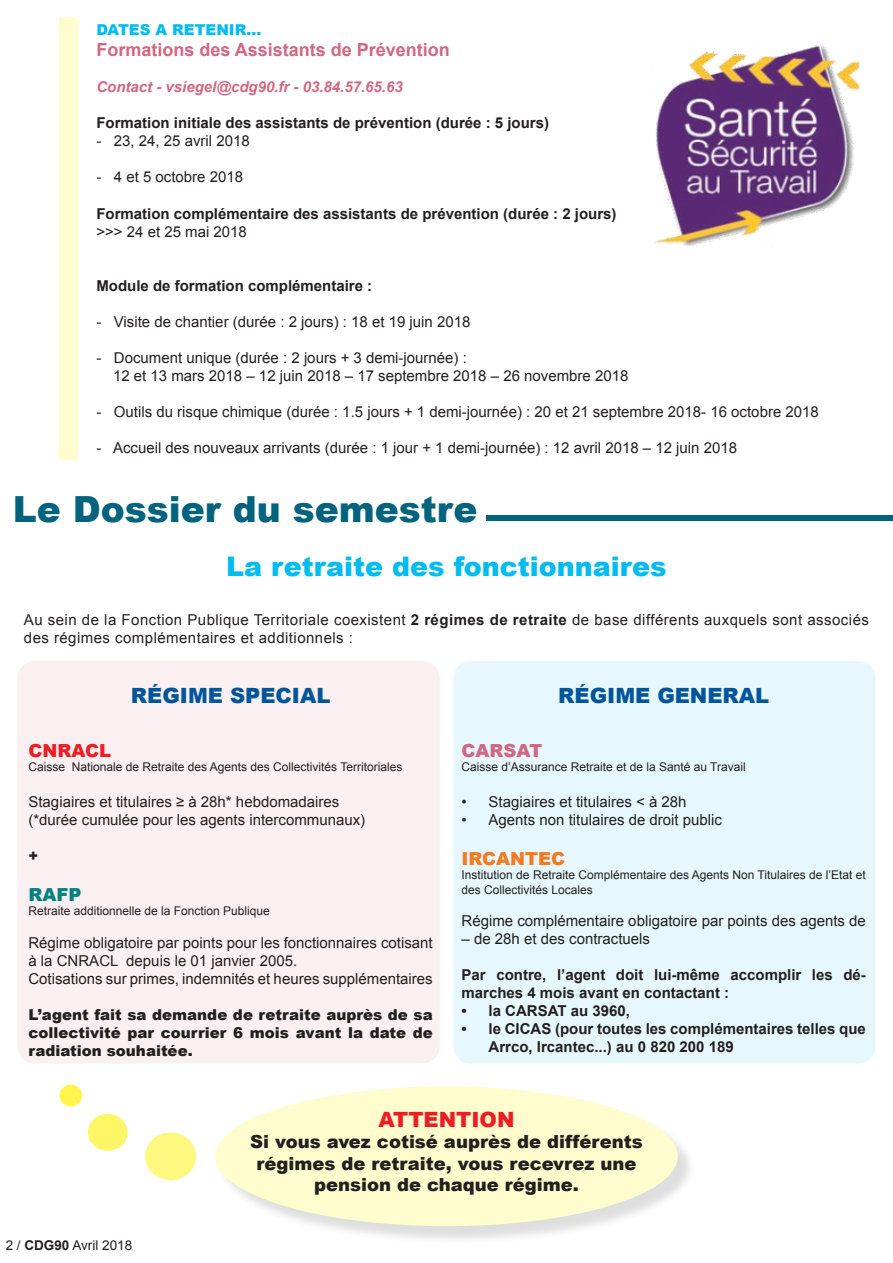
<style>
.page{position:relative;width:893px;height:1263px;background:#fff}
.page>*{position:absolute;margin:0;border:0;box-sizing:border-box;transform-origin:0 0}
.t1{font:900 36px "Arial";color:#01637e}
.t2{font:900 27px "Arial";color:#00bcf1}
.t3{font:900 21px "Arial";color:#01569b}
.t4{font:900 21px "Arial";color:#ee1d23}
.t5{font:900 18px/21.6px "Arial";color:#231f20;text-align:center}
.t6{font:700 18px "Arial";color:#d36682}
.t7{font:900 18px "Arial";color:#f47921}
.t8{font:900 18px "Arial";color:#ee1d23}
.t9{font:900 18px "Arial";color:#d36682}
.t10{font:900 18px "Arial";color:#008382}
.t11{font:15px/18px "Arial";color:#231f20}
.t12{font:700 15px/18px "Arial";color:#231f20}
.t13{font:15px/18px "Arial";letter-spacing:.03em;color:#231f20}
.t14{font:900 15px/18px "Arial";color:#231f20;text-align:justify}
.t15{font:italic 700 15px "Arial";color:#d36682}
.t16{font:900 15px "Arial";color:#00bcf1}
.t17{font:13.5px "Arial";color:#231f20}
.t18{font:12px/14.4px "Arial";color:#231f20}
.s1{font-weight:700}
</style>
<div class="page">
<div style="left:218px;top:1089px;width:478px;height:156px;background:#231f20;opacity:.75"></div>
<div style="left:215px;top:1086px;width:463px;height:140px;background:#fffccd;border-radius:50%"></div>
<div style="left:453px;top:661px;width:423px;height:403px;background:#e6f8fd;border-radius:18px"></div>
<div style="left:17px;top:661px;width:423px;height:403px;background:#faf0f2;border-radius:18px"></div>
<div style="left:487px;top:516px;width:406px;height:5px;background:#01637e"></div>
<img style="left:655px;top:45px;width:206px;height:201px">
<div style="left:60px;top:17px;width:18px;height:442px;background:#fffccd"></div>
<svg style="left:59px;top:1084px;width:23px;height:22px"></svg>
<div style="left:88px;top:1114px;width:40px;height:37px;background:#fff666;border-radius:50%"></div>
<div style="left:145px;top:1132px;width:51px;height:48px;background:#fff880;border-radius:50%"></div>
<p class="t16" style="left:96px;top:19px;width:166px">DATES A RETENIR...</p>
<p class="t6" style="left:96px;top:38px;width:355px">Formations des Assistants de Prévention</p>
<p class="t15" style="left:96px;top:77px;width:308px">Contact - vsiegel@cdg90.fr - 03.84.57.65.63</p>
<p class="t12" style="left:96px;top:115px;width:454px">Formation initiale des assistants de prévention (durée : 5 jours)</p>
<p class="t11" style="left:96px;top:132px;width:155px">- 23, 24, 25 avril 2018</p>
<p class="t11" style="left:96px;top:168px;width:148px">- 4 et 5 octobre 2018</p>
<p class="t12" style="left:96px;top:205px;width:522px">Formation complémentaire des assistants de prévention (durée : 2 jours)</p>
<p class="t11" style="left:96px;top:222px;width:152px">&gt;&gt;&gt; 24 et 25 mai 2018</p>
<p class="t12" style="left:96px;top:277px;width:277px">Module de formation complémentaire :</p>
<p class="t11" style="left:96px;top:312px;width:376px">- Visite de chantier (durée : 2 jours) : 18 et 19 juin 2018</p>
<p class="t11" style="left:113px;top:348px;width:517px;text-indent:-17px">- Document unique (durée : 2 jours + 3 demi-journée) :<br>12 et 13 mars 2018 – 12 juin 2018 – 17 septembre 2018 – 26 novembre 2018</p>
<p class="t11" style="left:96px;top:402px;width:724px">- Outils du risque chimique (durée : 1.5 jours + 1 demi-journée) : 20 et 21 septembre 2018- 16 octobre 2018</p>
<p class="t11" style="left:96px;top:438px;width:642px">- Accueil des nouveaux arrivants (durée : 1 jour + 1 demi-journée) : 12 avril 2018 – 12 juin 2018</p>
<h1 class="t1" style="left:13px;top:483px;width:466px">Le Dossier du semestre</h1>
<h2 class="t2" style="left:226px;top:547px;width:442px">La retraite des fonctionnaires</h2>
<p class="t13" style="left:24px;top:611px;width:846px">Au sein de la Fonction Publique Territoriale coexistent <span class="s1">2 régimes de retraite</span> de base différents auxquels sont associés des régimes complémentaires et additionnels :</p>
<h3 class="t3" style="left:131px;top:680px;width:201px">RÉGIME SPECIAL</h3>
<p class="t8" style="left:28px;top:737px;width:84px">CNRACL</p>
<p class="t18" style="left:28px;top:760px;width:375px">Caisse Nationale de Retraite des Agents des Collectivités Territoriales</p>
<p class="t11" style="left:28px;top:793px;width:338px">Stagiaires et titulaires ≥ à 28h* hebdomadaires (*durée cumulée pour les agents intercommunaux)</p>
<p class="t14" style="left:28px;top:847px;width:11px">+</p>
<p class="t10" style="left:28px;top:881px;width:55px">RAFP</p>
<p class="t18" style="left:28px;top:904px;width:243px">Retraite additionnelle de la Fonction Publique</p>
<p class="t11" style="left:28px;top:934px;width:406px">Régime obligatoire par points pour les fonctionnaires cotisant à la CNRACL depuis le 01 janvier 2005.<br>Cotisations sur primes, indemnités et heures supplémentaires</p>
<p class="t14" style="left:28px;top:1005px;width:406px">L’agent fait sa demande de retraite auprès de sa collectivité par courrier 6 mois avant la date de radiation souhaitée.</p>
<h3 class="t3" style="left:558px;top:680px;width:213px">RÉGIME GENERAL</h3>
<p class="t9" style="left:462px;top:737px;width:82px">CARSAT</p>
<p class="t18" style="left:462px;top:760px;width:286px">Caisse d’Assurance Retraite et de la Santé au Travail</p>
<p class="t11" style="left:462px;top:793px;width:227px">• Stagiaires et titulaires &lt; à 28h</p>
<p class="t11" style="left:462px;top:811px;width:262px">• Agents non titulaires de droit public</p>
<p class="t7" style="left:462px;top:845px;width:105px">IRCANTEC</p>
<p class="t18" style="left:462px;top:868px;width:406px">Institution de Retraite Complémentaire des Agents Non Titulaires de l’Etat et des Collectivités Locales</p>
<p class="t11" style="left:462px;top:912px;width:406px">Régime complémentaire obligatoire par points des agents de</p>
<p class="t11" style="left:462px;top:930px;width:190px">– de 28h et des contractuels</p>
<p class="t12" style="left:462px;top:966px;width:406px">Par contre, l’agent doit lui-même accomplir les dé&shy;marches 4 mois avant en contactant :</p>
<p class="t12" style="left:462px;top:1002px;width:170px">• la CARSAT au 3960,</p>
<p class="t12" style="left:489px;top:1020px;width:379px;text-indent:-27px">• le CICAS (pour toutes les complémentaires telles que<br>Arrco, Ircantec...) au 0 820 200 189</p>
<p class="t17" style="left:6px;top:1236px;width:128px">2 / <span class="s1">CDG90</span> Avril 2018</p>
<h3 class="t4" style="left:378px;top:1104px;width:138px">ATTENTION</h3>
<p class="t5" style="left:250px;top:1130px;width:394px">Si vous avez cotisé auprès de différents régimes de retraite, vous recevrez une pension de chaque régime.</p>
</div>
